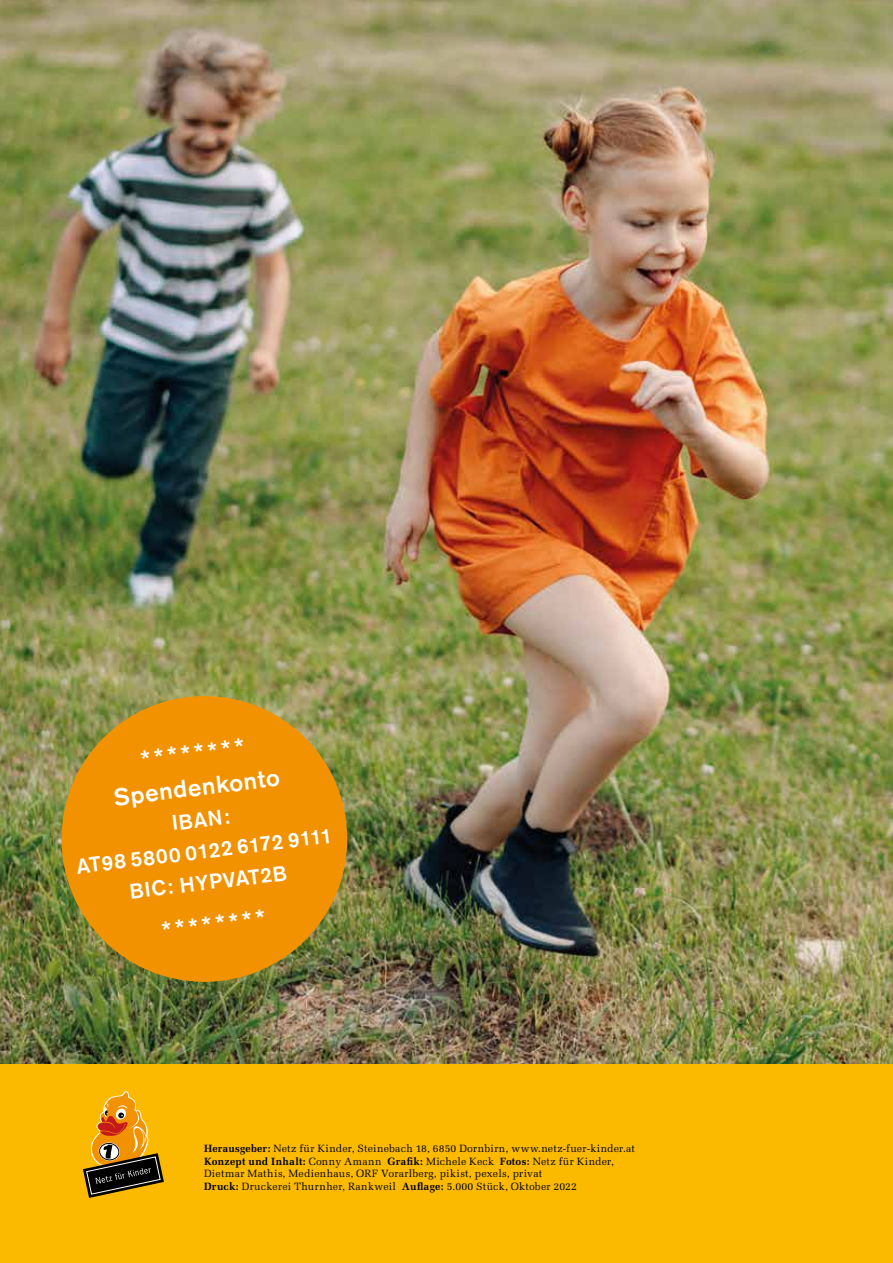
<style>
.page{position:relative;width:893px;height:1263px;background:#fff}
.page>*{position:absolute;margin:0;border:0;box-sizing:border-box;transform-origin:0 0}
.t1{font:500 28.5px "Akzidenz Grotesk BE";color:#fff}
.t2{font:500 24px "Akzidenz Grotesk BE";color:#fff}
.t3{font:500 21px/31.5px "Akzidenz Grotesk BE";color:#fff;text-align:center}
.t4{font:10.5px/12.6px "Melior";letter-spacing:.02em;color:#000}
.s1{font-weight:700}
</style>
<div class="page">
<div style="left:0;top:1063px;width:893px;height:200px;background:#fbba00"></div>
<svg style="left:83px;top:1091px;width:81px;height:107px"></svg>
<img style="left:0;top:0;width:893px;height:1063px">
<div style="left:61px;top:696px;width:286px;height:286px;background:#f39200;border-radius:50%"></div>
<h1 class="t1" style="left:138px;top:743px;width:107px;rotate:-7deg">********</h1>
<h2 class="t2" style="left:112px;top:783px;width:169px;rotate:-7deg">Spendenkonto</h2>
<h3 class="t3" style="left:71px;top:819px;width:259px;rotate:-7deg">IBAN:<br>AT98 5800 0122 6172 9111<br>BIC: HYPVAT2B</h3>
<h1 class="t1" style="left:159px;top:915px;width:107px;rotate:-7deg">********</h1>
<p class="t4" style="left:204px;top:1142px;width:432px"><span class="s1">Herausgeber:</span> Netz für Kinder, Steinebach 18, 6850 Dornbirn, www.netz-fuer-kinder.at <span class="s1">Konzept und Inhalt:</span> Conny Amann <span class="s1">Grafik:</span> Michele Keck <span class="s1">Fotos:</span> Netz für Kinder, Dietmar Mathis, Medienhaus, ORF Vorarlberg, pikist, pexels, privat<br><span class="s1">Druck:</span> Druckerei Thurnher, Rankweil <span class="s1">Auflage:</span> 5.000 Stück, Oktober 2022</p>
</div>
